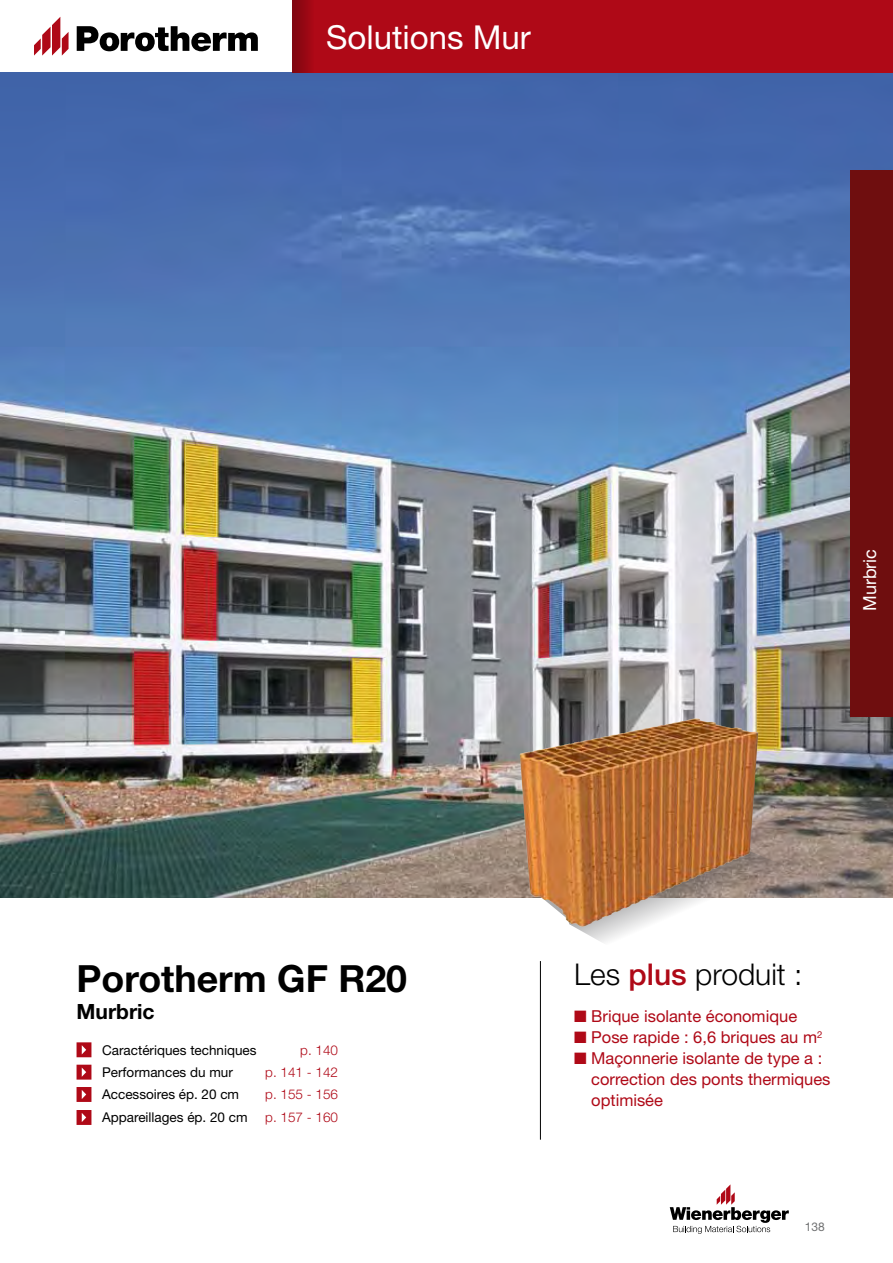
<style>
.page{position:relative;width:893px;height:1263px;background:#fff}
.page>*{position:absolute;margin:0;border:0;box-sizing:border-box;transform-origin:0 0}
.t1{font:700 37.5px "Helvetica Neue";color:#000}
.t2{font:33px "Helvetica Neue";color:#fff}
.t3{font:300 30px "Helvetica Neue";color:#000}
.t4{font:700 21px "Helvetica Neue";color:#000}
.t5{font:18px "Helvetica Neue LT Std";color:#fff}
.t6{font:16.5px/21px "Helvetica Neue";color:#af0917}
.t7{font:13.5px/22.6px "Helvetica Neue";color:#000}
.t8{font:300 13.5px/22.6px "Helvetica Neue";color:#af0917;text-align:justify}
.t9{font:12px "Helvetica Neue LT Std";color:#707172}
.s1{font-weight:500;color:#af0917}
</style>
<div class="page">
<hr style="left:0;top:0;width:1px;height:43px;background:#af0917">
<img style="left:0;top:72px;width:893px;height:825px">
<div style="left:292px;top:0;width:601px;height:72px;background:#af0917"></div>
<svg style="left:77px;top:26px;width:181px;height:25px"></svg>
<svg style="left:34px;top:17px;width:35px;height:39px"></svg>
<div style="left:292px;top:0;width:22px;height:72px;background:linear-gradient(to right,#7d0610,#a70815)"></div>
<hr style="left:540px;top:961px;width:1px;height:179px;background:#000">
<svg style="left:670px;top:1184px;width:119px;height:50px"></svg>
<svg style="left:574px;top:845px;width:216px;height:98px"></svg>
<img style="left:519px;top:718px;width:239px;height:209px">
<svg style="left:77px;top:1042px;width:14px;height:15px"></svg>
<svg style="left:77px;top:1065px;width:14px;height:14px"></svg>
<svg style="left:77px;top:1087px;width:14px;height:15px"></svg>
<svg style="left:77px;top:1110px;width:14px;height:15px"></svg>
<div style="left:850px;top:170px;width:43px;height:546px;background:#6f0e0f"></div>
<h2 class="t2" style="left:326px;top:18px;width:206px">Solutions Mur</h2>
<h1 class="t1" style="left:77px;top:955px;width:332px">Porotherm GF R20</h1>
<p class="t4" style="left:77px;top:998px;width:80px">Murbric</p>
<p class="t7" style="left:102px;top:1038px;width:156px">Caractériques techniques</p>
<p class="t8" style="left:300px;top:1038px;width:39px">p. 140</p>
<p class="t7" style="left:102px;top:1061px;width:147px">Performances du mur<br>Accessoires ép. 20 cm<br>Appareillages ép. 20 cm</p>
<p class="t8" style="left:265px;top:1061px;width:74px">p. 141 - 142 p. 155 - 156 p. 157 - 160</p>
<p class="t5" style="left:859px;top:611px;width:64px;rotate:-90deg">Murbric</p>
<h3 class="t3" style="left:574px;top:956px;width:230px">Les <span class="s1">plus</span> produit :</h3>
<p class="t6" style="left:574px;top:1005px;width:225px">■ Brique isolante économique</p>
<p class="t6" style="left:574px;top:1026px;width:250px">■ Pose rapide : 6,6 briques au m<sup>2</sup></p>
<p class="t6" style="left:591px;top:1047px;width:241px;text-indent:-17px">■ Maçonnerie isolante de type a : correction des ponts thermiques optimisée</p>
<p class="t9" style="left:805px;top:1220px;width:22px">138</p>
</div>
